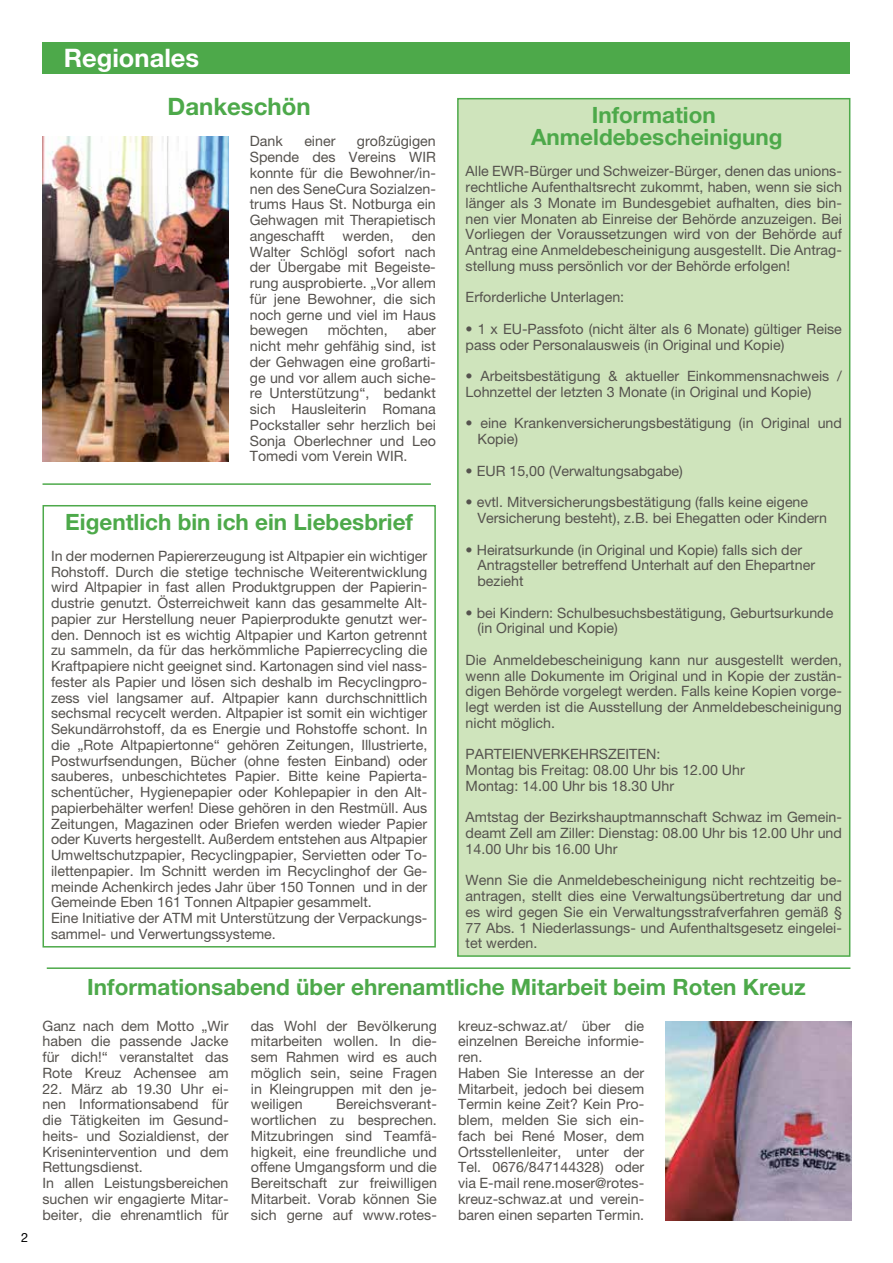
<style>
.page{position:relative;width:893px;height:1263px;background:#fff}
.page>*{position:absolute;margin:0;border:0;box-sizing:border-box;transform-origin:0 0}
.t1{font:700 25.5px "Helvetica Neue LT Pro";color:#fff}
.t2{font:700 24px "Helvetica Neue LT Pro";color:#4da94a}
.t3{font:700 22.5px/22.5px "Helvetica Neue LT Pro";color:#4da94a;text-align:center}
.t4{font:14.25px/15.8px "Helvetica Neue LT Pro";color:#55524e;text-align:justify}
.t5{font:12.75px "Helvetica Neue LT Pro";color:#000}
</style>
<div class="page">
<div style="left:43px;top:43px;width:807px;height:31px;background:#4da94a"></div>
<div style="left:457px;top:98px;width:393px;height:859px;background:#cfe4bc;border:2px solid #4da94a"></div>
<img style="left:665px;top:1021px;width:186px;height:199px">
<hr style="left:47px;top:967px;width:803px;height:2px;background:#4da94a">
<div style="left:43px;top:505px;width:393px;height:442px;border:2px solid #4da94a"></div>
<img style="left:43px;top:136px;width:186px;height:325px">
<hr style="left:43px;top:483px;width:388px;height:2px;background:#4da94a">
<p class="t5" style="left:21px;top:1229px;width:9px">2</p>
<h1 class="t1" style="left:64px;top:42px;width:137px">Regionales</h1>
<h2 class="t2" style="left:168px;top:92px;width:145px">Dankeschön</h2>
<p class="t4" style="left:250px;top:133px;width:35px">Dank</p>
<p class="t4" style="left:304px;top:133px;width:33px">einer</p>
<h3 class="t3" style="left:531px;top:103px;width:253px">Information<br>Anmeldebescheinigung</h3>
<p class="t4" style="left:466px;top:163px;width:378px">Alle EWR-Bürger und Schweizer-Bürger, denen das unions&shy;rechtliche Aufenthaltsrecht zukommt, haben, wenn sie sich länger als 3 Monate im Bundesgebiet aufhalten, dies bin&shy;nen vier Monaten ab Einreise der Behörde anzuzeigen. Bei Vorliegen der Voraussetzungen wird von der Behörde auf Antrag eine Anmeldebescheinigung ausgestellt. Die Antrag&shy;stellung muss persönlich vor der Behörde erfolgen!</p>
<p class="t4" style="left:466px;top:289px;width:160px">Erforderliche Unterlagen:</p>
<p class="t4" style="left:466px;top:321px;width:378px">• 1 x EU-Passfoto (nicht älter als 6 Monate) gültiger Reise pass oder Personalausweis (in Original und Kopie)</p>
<p class="t4" style="left:466px;top:368px;width:378px">• Arbeitsbestätigung &amp; aktueller Einkommensnachweis /<br>Lohnzettel der letzten 3 Monate (in Original und Kopie)</p>
<p class="t4" style="left:477px;top:415px;width:366px;text-indent:-12px">• eine Krankenversicherungsbestätigung (in Original und<br>Kopie)</p>
<p class="t4" style="left:466px;top:463px;width:219px">• EUR 15,00 (Verwaltungsabgabe)</p>
<p class="t4" style="left:477px;top:494px;width:351px;text-indent:-12px">• evtl. Mitversicherungsbestätigung (falls keine eigene<br>Versicherung besteht), z.B. bei Ehegatten oder Kindern</p>
<p class="t4" style="left:477px;top:541px;width:339px;text-align:left;text-indent:-12px">• Heiratsurkunde (in Original und Kopie) falls sich der<br>Antragsteller betreffend Unterhalt auf den Ehepartner bezieht</p>
<p class="t4" style="left:477px;top:604px;width:357px;text-indent:-12px">• bei Kindern: Schulbesuchsbestätigung, Geburtsurkunde (in Original und Kopie)</p>
<p class="t4" style="left:466px;top:652px;width:378px">Die Anmeldebescheinigung kann nur ausgestellt werden, wenn alle Dokumente im Original und in Kopie der zustän&shy;digen Behörde vorgelegt werden. Falls keine Kopien vorge&shy;legt werden ist die Ausstellung der Anmeldebescheinigung nicht möglich.</p>
<p class="t4" style="left:466px;top:746px;width:281px;text-align:left">PARTEIENVERKEHRSZEITEN:<br>Montag bis Freitag: 08.00 Uhr bis 12.00 Uhr<br>Montag: 14.00 Uhr bis 18.30 Uhr</p>
<p class="t4" style="left:466px;top:809px;width:378px">Amtstag der Bezirkshauptmannschaft Schwaz im Gemein&shy;deamt Zell am Ziller: Dienstag: 08.00 Uhr bis 12.00 Uhr und 14.00 Uhr bis 16.00 Uhr</p>
<p class="t4" style="left:466px;top:872px;width:378px">Wenn Sie die Anmeldebescheinigung nicht rechtzeitig be&shy;antragen, stellt dies eine Verwaltungsübertretung dar und es wird gegen Sie ein Verwaltungsstrafverfahren gemäß § 77 Abs. 1 Niederlassungs- und Aufenthaltsgesetz eingelei&shy;tet werden.</p>
<h3 class="t3" style="left:87px;top:975px;width:720px">Informationsabend über ehrenamtliche Mitarbeit beim Roten Kreuz</h3>
<p class="t4" style="left:43px;top:1017px;width:188px">Ganz nach dem Motto „Wir haben die passende Jacke für dich!“ veranstaltet das Rote Kreuz Achensee am</p>
<p class="t4" style="left:43px;top:1080px;width:188px;text-align:left">22. März ab 19.30 Uhr ei&shy;nen Informationsabend für die Tätigkeiten im Gesund&shy;heits- und Sozialdienst, der<br>Krisenintervention und dem<br>Rettungsdienst.<br>In allen Leistungsbereichen suchen wir engagierte Mitar&shy;beiter, die ehrenamtlich für</p>
<p class="t4" style="left:250px;top:133px;width:188px;text-indent:107px">großzügigen Spende des Vereins WIR konnte für die Bewohner/in&shy;nen des SeneCura Sozialzen&shy;trums Haus St. Notburga ein Gehwagen mit Therapietisch angeschafft</p>
<p class="t4" style="left:250px;top:228px;width:188px;text-indent:162px">den Walter Schlögl sofort nach der Übergabe mit Begeiste&shy;rung ausprobierte. „Vor allem für jene Bewohner, die sich noch gerne und viel im Haus bewegen</p>
<p class="t4" style="left:343px;top:228px;width:53px">werden,</p>
<p class="t4" style="left:250px;top:322px;width:188px;text-indent:158px">aber nicht mehr gehfähig sind, ist der Gehwagen eine großarti&shy;ge und vor allem auch siche&shy;re Unterstützung“, bedankt sich Hausleiterin Romana Pockstaller sehr herzlich bei Sonja Oberlechner und Leo Tomedi vom Verein WIR.</p>
<p class="t4" style="left:328px;top:322px;width:61px">möchten,</p>
<h3 class="t3" style="left:65px;top:510px;width:349px">Eigentlich bin ich ein Liebesbrief</h3>
<p class="t4" style="left:51px;top:548px;width:378px;text-align:left">In der modernen Papiererzeugung ist Altpapier ein wichtiger Rohstoff. Durch die stetige technische Weiterentwicklung wird Altpapier in fast allen Produktgruppen der Papierin&shy;dustrie genutzt. Österreichweit kann das gesammelte Alt&shy;papier zur Herstellung neuer Papierprodukte genutzt wer&shy;den. Dennoch ist es wichtig Altpapier und Karton getrennt zu sammeln, da für das herkömmliche Papierrecycling die Kraftpapiere nicht geeignet sind. Kartonagen sind viel nass&shy;fester als Papier und lösen sich deshalb im Recyclingpro&shy;zess viel langsamer auf. Altpapier kann durchschnittlich sechsmal recycelt werden. Altpapier ist somit ein wichtiger Sekundärrohstoff, da es Energie und Rohstoffe schont. In die „Rote Altpapiertonne“ gehören Zeitungen, Illustrierte, Postwurfsendungen, Bücher (ohne festen Einband) oder sauberes, unbeschichtetes Papier. Bitte keine Papierta&shy;schentücher, Hygienepapier oder Kohlepapier in den Alt&shy;papierbehälter werfen! Diese gehören in den Restmüll. Aus Zeitungen, Magazinen oder Briefen werden wieder Papier oder Kuverts hergestellt. Außerdem entstehen aus Altpapier Umweltschutzpapier, Recyclingpapier, Servietten oder To&shy;ilettenpapier. Im Schnitt werden im Recyclinghof der Ge&shy;meinde Achenkirch jedes Jahr über 150 Tonnen und in der Gemeinde Eben 161 Tonnen Altpapier gesammelt.<br>Eine Initiative der ATM mit Unterstützung der Verpackungs&shy;sammel- und Verwertungssysteme.</p>
<p class="t4" style="left:458px;top:1017px;width:188px;text-align:left">kreuz-schwaz.at/ über die einzelnen Bereiche informie&shy;ren.<br>Haben Sie Interesse an der<br>Mitarbeit, jedoch bei diesem<br>Termin keine Zeit? Kein Pro&shy;blem, melden Sie sich ein&shy;fach bei René Moser, dem<br>Ortsstellenleiter, unter der<br>Tel. 0676/847144328) oder via E-mail rene.moser@rotes&shy;kreuz-schwaz.at und verein&shy;baren einen separten Termin.</p>
<p class="t4" style="left:251px;top:1017px;width:188px">das Wohl der Bevölkerung mitarbeiten wollen. In die&shy;sem Rahmen wird es auch möglich sein, seine Fragen in Kleingruppen mit den je&shy;weiligen</p>
<p class="t4" style="left:251px;top:1096px;width:188px;text-indent:85px">Bereichsverant&shy;wortlichen zu besprechen.<br>Mitzubringen sind Teamfä&shy;higkeit, eine freundliche und offene Umgangsform und die Bereitschaft zur freiwilligen Mitarbeit. Vorab können Sie sich gerne auf www.rotes-</p>
</div>
